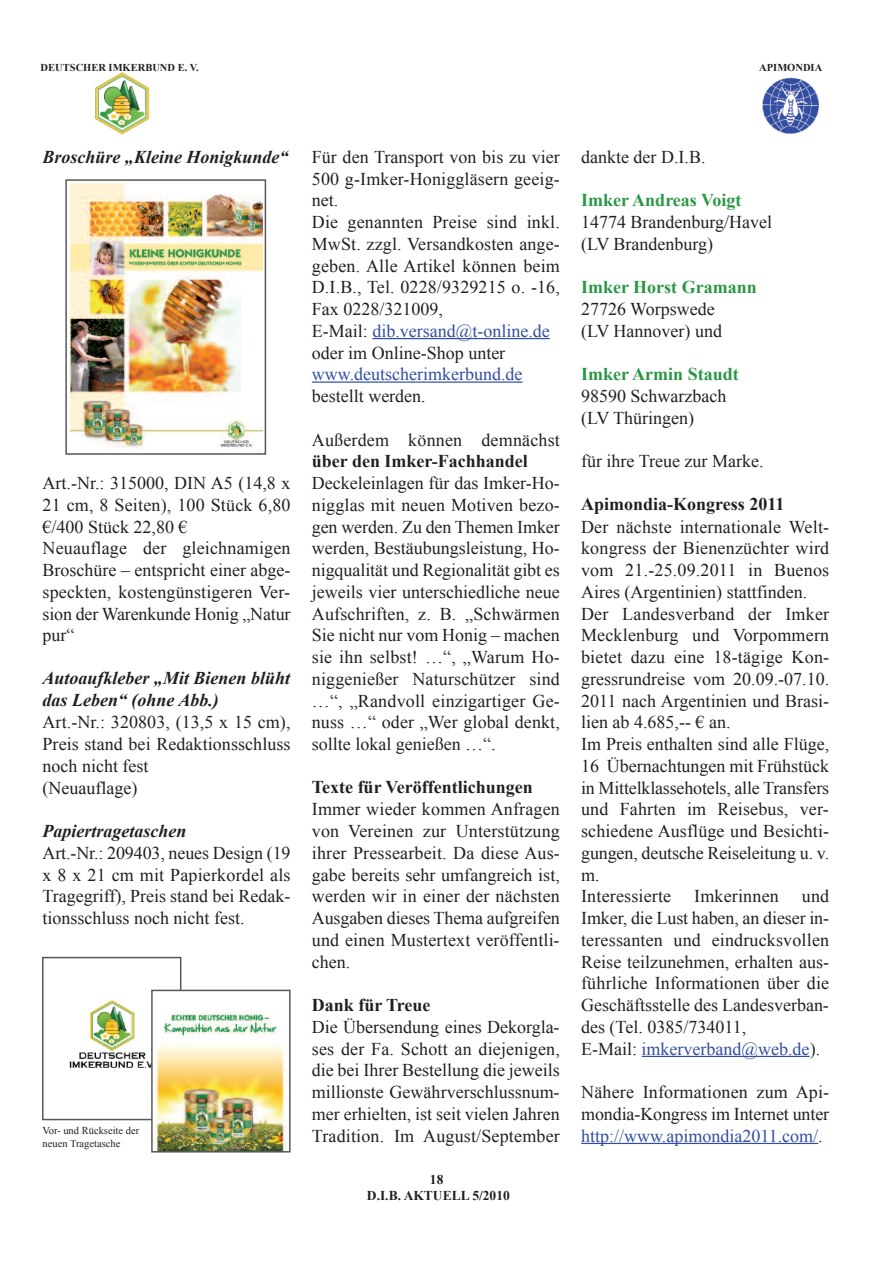
<style>
.page{position:relative;width:893px;height:1263px;background:#fff}
.page>*{position:absolute;margin:0;border:0;box-sizing:border-box;transform-origin:0 0}
.t1{font:18px/21.8px "Times New Roman";color:#231f20}
.t2{font:italic 700 18px/21.6px "Times New Roman";color:#231f20}
.t3{font:700 18px "Times New Roman";color:#231f20}
.t4{font:700 18px "Times New Roman";color:#2a9745}
.t5{font:18px "Times New Roman";color:#324ea1}
.t6{font:700 13.5px/16.2px "Times New Roman";color:#231f20;text-align:center}
.t7{font:10.5px/12.6px "Times New Roman";color:#231f20}
.t8{font:700 10.5px "Times New Roman";color:#231f20}
.s1{color:#324ea1}
</style>
<div class="page">
<hr style="left:372px;top:338px;width:178px;height:1px;background:#324ea1">
<hr style="left:312px;top:381px;width:211px;height:2px;background:#324ea1">
<hr style="left:642px;top:1056px;width:168px;height:1px;background:#324ea1">
<hr style="left:581px;top:1143px;width:237px;height:1px;background:#324ea1">
<img style="left:95px;top:72px;width:55px;height:63px">
<img style="left:762px;top:77px;width:58px;height:57px">
<div style="left:67px;top:181px;width:198px;height:272px;background:linear-gradient(to bottom,#fff,#fff)"></div>
<img style="left:71px;top:183px;width:191px;height:269px">
<div style="left:65px;top:179px;width:201px;height:276px;border:2px solid #57585a"></div>
<img style="left:69px;top:989px;width:109px;height:80px">
<div style="left:42px;top:957px;width:139px;height:163px;border:2px solid #57585a"></div>
<div style="left:153px;top:991px;width:136px;height:160px;background:#fff"></div>
<img style="left:154px;top:1011px;width:133px;height:138px">
<div style="left:151px;top:990px;width:140px;height:162px;border:2px solid #57585a"></div>
<p class="t8" style="left:41px;top:61px;width:160px">DEUTSCHER IMKERBUND E. V.</p>
<p class="t8" style="left:759px;top:62px;width:64px">APIMONDIA</p>
<p class="t2" style="left:43px;top:146px;width:248px">Broschüre „Kleine Honigkunde“</p>
<p class="t1" style="left:43px;top:472px;width:250px">Art.-Nr.: 315000, DIN A5 (14,8 x<br>21 cm, 8 Seiten), 100 Stück 6,80 €/400 Stück 22,80 €<br>Neuauflage der gleichnamigen<br>Broschüre – entspricht einer abge&shy;speckten, kostengünstigeren Ver&shy;sion der Warenkunde Honig „Natur pur“</p>
<p class="t2" style="left:43px;top:667px;width:249px">Autoaufkleber „Mit Bienen blüht das Leben“ (ohne Abb.)</p>
<p class="t1" style="left:43px;top:711px;width:250px">Art.-Nr.: 320803, (13,5 x 15 cm),<br>Preis stand bei Redaktionsschluss noch nicht fest<br>(Neuauflage)</p>
<p class="t2" style="left:43px;top:820px;width:145px">Papiertragetaschen</p>
<p class="t1" style="left:43px;top:842px;width:250px;text-align:justify">Art.-Nr.: 209403, neues Design (19 x 8 x 21 cm mit Papierkordel als Tragegriff), Preis stand bei Redak&shy;tionsschluss noch nicht fest.</p>
<p class="t7" style="left:43px;top:1124px;width:98px">Vor- und Rückseite der neuen Tragetasche</p>
<p class="t1" style="left:312px;top:146px;width:250px">Für den Transport von bis zu vier<br>500 g-Imker-Honiggläsern geeig&shy;net.<br>Die genannten Preise sind inkl.<br>MwSt. zzgl. Versandkosten ange&shy;geben. Alle Artikel können beim<br>D.I.B., Tel. 0228/9329215 o. -16,<br>Fax 0228/321009,<br>E-Mail: <span class="s1">dib.versand@t-online.de </span>oder im Online-Shop unter</p>
<p class="t5" style="left:312px;top:364px;width:212px">www.deutscherimkerbund.de</p>
<p class="t1" style="left:312px;top:385px;width:115px">bestellt werden.</p>
<p class="t1" style="left:312px;top:429px;width:250px">Außerdem können demnächst</p>
<p class="t3" style="left:312px;top:451px;width:218px">über den Imker-Fachhandel</p>
<p class="t1" style="left:312px;top:472px;width:250px;text-align:justify">Deckeleinlagen für das Imker-Ho&shy;nigglas mit neuen Motiven bezo&shy;gen werden. Zu den Themen Imker werden, Bestäubungsleistung, Ho&shy;nigqualität und Regionalität gibt es jeweils vier unterschiedliche neue Aufschriften, z. B. „Schwärmen Sie nicht nur vom Honig – machen sie ihn selbst! …“, „Warum Ho&shy;niggenießer Naturschützer sind …“, „Randvoll einzigartiger Ge&shy;nuss …“ oder „Wer global denkt, sollte lokal genießen …“.</p>
<p class="t3" style="left:312px;top:777px;width:222px">Texte für Veröffentlichungen</p>
<p class="t1" style="left:312px;top:798px;width:250px;text-align:justify">Immer wieder kommen Anfragen von Vereinen zur Unterstützung ihrer Pressearbeit. Da diese Aus&shy;gabe bereits sehr umfangreich ist, werden wir in einer der nächsten Ausgaben dieses Thema aufgreifen und einen Mustertext veröffentli&shy;chen.</p>
<p class="t3" style="left:312px;top:995px;width:120px">Dank für Treue</p>
<p class="t1" style="left:312px;top:1016px;width:250px;text-align:justify">Die Übersendung eines Dekorgla&shy;ses der Fa. Schott an diejenigen, die bei Ihrer Bestellung die jeweils millionste Gewährverschlussnum&shy;mer erhielten, ist seit vielen Jahren Tradition. Im August/September</p>
<p class="t6" style="left:367px;top:1171px;width:144px">18<br>D.I.B. AKTUELL 5/2010</p>
<p class="t1" style="left:581px;top:146px;width:126px">dankte der D.I.B.</p>
<p class="t4" style="left:581px;top:190px;width:162px">Imker Andreas Voigt</p>
<p class="t1" style="left:581px;top:211px;width:193px">14774 Brandenburg/Havel (LV Brandenburg)</p>
<p class="t4" style="left:581px;top:277px;width:177px">Imker Horst Gramann</p>
<p class="t1" style="left:581px;top:298px;width:142px">27726 Worpswede (LV Hannover) und</p>
<p class="t4" style="left:581px;top:364px;width:159px">Imker Armin Staudt</p>
<p class="t1" style="left:581px;top:385px;width:147px">98590 Schwarzbach (LV Thüringen)</p>
<p class="t1" style="left:581px;top:450px;width:184px">für ihre Treue zur Marke.</p>
<p class="t3" style="left:581px;top:494px;width:205px">Apimondia-Kongress 2011</p>
<p class="t1" style="left:581px;top:516px;width:250px">Der nächste internationale Welt&shy;kongress der Bienenzüchter wird vom 21.-25.09.2011 in Buenos<br>Aires (Argentinien) stattfinden.<br>Der Landesverband der Imker<br>Mecklenburg und Vorpommern bietet dazu eine 18-tägige Kon&shy;gressrundreise vom 20.09.-07.10.<br>2011 nach Argentinien und Brasi&shy;lien ab 4.685,-- € an.<br>Im Preis enthalten sind alle Flüge,<br>16 Übernachtungen mit Frühstück in Mittelklassehotels, alle Transfers und Fahrten im Reisebus, ver&shy;schiedene Ausflüge und Besichti&shy;gungen, deutsche Reiseleitung u. v. m.<br>Interessierte</p>
<p class="t1" style="left:581px;top:885px;width:250px;text-indent:221px">und<br>Imker, die Lust haben, an dieser in&shy;teressanten und eindrucksvollen<br>Reise teilzunehmen, erhalten aus&shy;führliche Informationen über die<br>Geschäftsstelle des Landesverban&shy;des (Tel. 0385/734011,<br>E-Mail: <span class="s1">imkerverband@web.de</span>).</p>
<p class="t1" style="left:581px;top:1081px;width:250px;text-align:justify">Nähere Informationen zum Api&shy;mondia-Kongress im Internet unter <span class="s1">http://www.apimondia2011.com/</span>.</p>
<p class="t1" style="left:694px;top:885px;width:86px">Imkerinnen</p>
</div>
